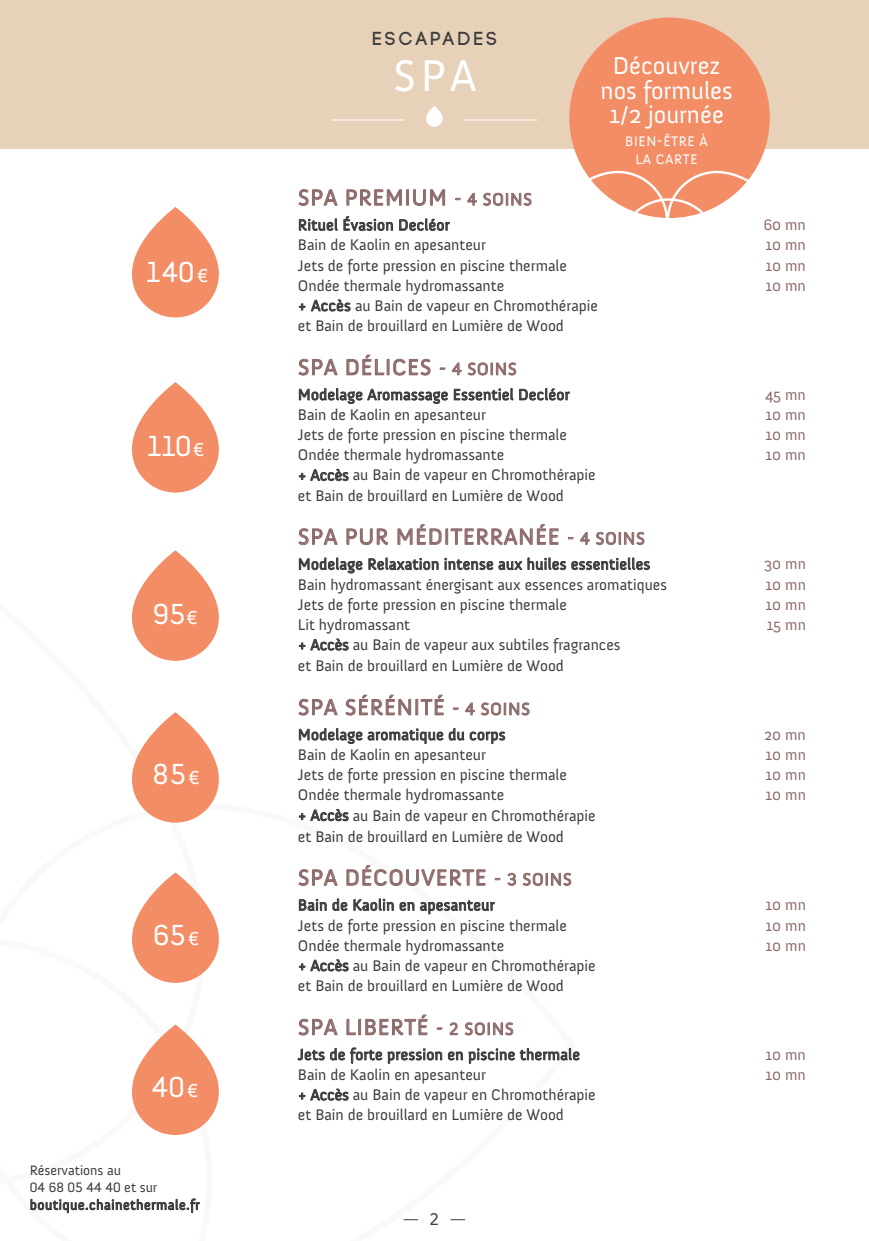
<style>
.page{position:relative;width:869px;height:1241px;background:#fff}
.page>*{position:absolute;margin:0;border:0;box-sizing:border-box;transform-origin:0 0}
.t1{font:45.5px "Anivers";color:#fff}
.t2{font:29.75px "Anivers";color:#fff}
.t3{font:25.03px/24.5px "Anivers";color:#fff;text-align:center}
.t4{font:22.75px "Anivers";letter-spacing:.04em;color:#8d6b6a}
.t5{font:18.9px "Code Pro Demo";letter-spacing:.15em;color:#3c3c3b}
.t6{font:17.5px "Anivers";color:#3c3c3b}
.t7{font:15.75px/20.1px "Anivers";color:#3c3c3b}
.t8{font:15.75px "Anivers";letter-spacing:.02em;color:#3c3c3b}
.t9{font:15.75px "Anivers";color:#8d6b6a}
.t10{font:14.17px/17.7px "Anivers";letter-spacing:.04em;color:#fff;text-align:center}
.t11{font:14px/17.5px "Anivers";letter-spacing:.04em;color:#3c3c3b}
.s1{font-size:19.25px}
.s2{font-size:17.5px}
</style>
<div class="page">
<div style="left:0;top:0;width:868px;height:149px;background:#e7d1b9"></div>
<div style="left:426px;top:106px;width:16px;height:21px;background:#fff;border-radius:8px"></div>
<div style="left:569px;top:18px;width:200px;height:200px;background:#f28d65;border-radius:50%"></div>
<div style="left:618px;top:198px;width:100px;height:127px;border:2px solid #fff;border-radius:49px"></div>
<div style="left:666px;top:171px;width:127px;height:100px;border:2px solid #fff;border-radius:49px"></div>
<div style="left:540px;top:171px;width:128px;height:100px;border:2px solid #fff;border-radius:49px"></div>
<hr style="left:331px;top:120px;width:73px;height:1px;background:#fff">
<hr style="left:464px;top:120px;width:73px;height:1px;background:#fff">
<svg style="left:132px;top:382px;width:87px;height:110px;background:#f39e7c"></svg>
<svg style="left:132px;top:550px;width:87px;height:110px;background:#f39e7c"></svg>
<svg style="left:132px;top:1024px;width:87px;height:110px;background:#f39e7c"></svg>
<svg style="left:298px;top:189px;width:233px;height:42px"></svg>
<svg style="left:298px;top:299px;width:52px;height:13px"></svg>
<svg style="left:298px;top:354px;width:271px;height:50px"></svg>
<svg style="left:298px;top:468px;width:51px;height:14px"></svg>
<svg style="left:298px;top:524px;width:352px;height:50px"></svg>
<svg style="left:298px;top:638px;width:51px;height:13px"></svg>
<svg style="left:298px;top:694px;width:231px;height:51px"></svg>
<svg style="left:298px;top:809px;width:51px;height:13px"></svg>
<svg style="left:507px;top:872px;width:9px;height:14px"></svg>
<svg style="left:522px;top:872px;width:49px;height:14px"></svg>
<svg style="left:298px;top:865px;width:202px;height:50px"></svg>
<svg style="left:298px;top:959px;width:51px;height:13px"></svg>
<svg style="left:297px;top:1014px;width:282px;height:50px"></svg>
<svg style="left:298px;top:1088px;width:51px;height:13px"></svg>
<svg style="left:132px;top:207px;width:87px;height:110px;background:#f39e7c"></svg>
<svg style="left:132px;top:872px;width:87px;height:110px;background:#f39e7c"></svg>
<svg style="left:132px;top:712px;width:87px;height:110px;background:#f39e7c"></svg>
<svg style="left:30px;top:1198px;width:170px;height:16px"></svg>
<h2 class="t2" style="left:145px;top:255px;width:64px">140<span class="s1">€</span></h2>
<h2 class="t2" style="left:146px;top:430px;width:59px">110 <span class="s1">€</span></h2>
<h2 class="t2" style="left:153px;top:598px;width:46px">95<span class="s1">€</span></h2>
<h2 class="t2" style="left:152px;top:757px;width:48px">85<span class="s1">€</span></h2>
<h2 class="t2" style="left:153px;top:919px;width:47px">65<span class="s1">€</span></h2>
<h2 class="t2" style="left:152px;top:1070px;width:47px">40<span class="s1">€</span></h2>
<p class="t11" style="left:30px;top:1160px;width:171px">Réservations au<br>04 68 05 44 40 et sur boutique.chainethermale.fr</p>
<p class="t5" style="left:372px;top:29px;width:126px">ESCAPADES</p>
<h1 class="t1" style="left:393px;top:51px;width:85px">SPA</h1>
<h3 class="t3" style="left:600px;top:54px;width:133px">Découvrez nos formules<br>1/2 journée</h3>
<p class="t10" style="left:625px;top:132px;width:84px">BIEN-ÊTRE À<br>LA CARTE</p>
<h3 class="t4" style="left:298px;top:185px;width:235px">SPA PREMIUM <span class="s2">- 4 SOINS</span></h3>
<p class="t8" style="left:298px;top:216px;width:153px">Rituel Évasion Decléor</p>
<p class="t9" style="left:763px;top:216px;width:44px">60 mn</p>
<p class="t7" style="left:298px;top:235px;width:189px">Bain de Kaolin en apesanteur</p>
<p class="t9" style="left:765px;top:236px;width:42px">10 mn</p>
<p class="t7" style="left:298px;top:255px;width:270px">Jets de forte pression en piscine thermale</p>
<p class="t9" style="left:765px;top:257px;width:42px">10 mn</p>
<p class="t7" style="left:298px;top:275px;width:208px">Ondée thermale hydromassante</p>
<p class="t9" style="left:765px;top:277px;width:42px">10 mn</p>
<p class="t7" style="left:298px;top:296px;width:301px">+ Accès au Bain de vapeur en Chromothérapie et Bain de brouillard en Lumière de Wood</p>
<h3 class="t4" style="left:298px;top:354px;width:220px">SPA DÉLICES <span class="s2">- 4 SOINS</span></h3>
<p class="t8" style="left:298px;top:386px;width:273px">Modelage Aromassage Essentiel Decléor</p>
<p class="t9" style="left:764px;top:386px;width:42px">45 mn</p>
<p class="t7" style="left:298px;top:405px;width:189px">Bain de Kaolin en apesanteur</p>
<p class="t9" style="left:765px;top:406px;width:42px">10 mn</p>
<p class="t7" style="left:298px;top:425px;width:270px">Jets de forte pression en piscine thermale</p>
<p class="t9" style="left:765px;top:426px;width:42px">10 mn</p>
<p class="t7" style="left:298px;top:445px;width:208px">Ondée thermale hydromassante</p>
<p class="t9" style="left:765px;top:446px;width:42px">10 mn</p>
<p class="t7" style="left:298px;top:465px;width:299px">+ Accès au Bain de vapeur en Chromothérapie et Bain de brouillard en Lumière de Wood</p>
<h3 class="t4" style="left:298px;top:524px;width:348px">SPA PUR MÉDITERRANÉE <span class="s2">- 4 SOINS</span></h3>
<p class="t8" style="left:298px;top:555px;width:353px">Modelage Relaxation intense aux huiles essentielles</p>
<p class="t9" style="left:763px;top:555px;width:43px">30 mn</p>
<p class="t7" style="left:298px;top:574px;width:370px">Bain hydromassant énergisant aux essences aromatiques</p>
<p class="t9" style="left:765px;top:575px;width:42px">10 mn</p>
<p class="t7" style="left:298px;top:594px;width:270px">Jets de forte pression en piscine thermale</p>
<p class="t9" style="left:765px;top:595px;width:42px">10 mn</p>
<p class="t7" style="left:298px;top:614px;width:114px">Lit hydromassant</p>
<p class="t9" style="left:766px;top:616px;width:40px">15 mn</p>
<p class="t7" style="left:298px;top:634px;width:324px;line-height:21px">+ Accès au Bain de vapeur aux subtiles fragrances et Bain de brouillard en Lumière de Wood</p>
<h3 class="t4" style="left:298px;top:694px;width:233px">SPA SÉRÉNITÉ <span class="s2">- 4 SOINS</span></h3>
<p class="t8" style="left:298px;top:726px;width:209px">Modelage aromatique du corps</p>
<p class="t9" style="left:763px;top:726px;width:43px">20 mn</p>
<p class="t7" style="left:298px;top:744px;width:189px">Bain de Kaolin en apesanteur</p>
<p class="t9" style="left:765px;top:746px;width:42px">10 mn</p>
<p class="t7" style="left:298px;top:765px;width:270px">Jets de forte pression en piscine thermale</p>
<p class="t9" style="left:765px;top:766px;width:42px">10 mn</p>
<p class="t7" style="left:298px;top:785px;width:208px">Ondée thermale hydromassante</p>
<p class="t9" style="left:765px;top:786px;width:42px">10 mn</p>
<p class="t7" style="left:298px;top:804px;width:299px;line-height:21px">+ Accès au Bain de vapeur en Chromothérapie et Bain de brouillard en Lumière de Wood</p>
<h3 class="t4" style="left:298px;top:865px;width:275px">SPA DÉCOUVERTE <span class="s2">- 3 SOINS</span></h3>
<p class="t8" style="left:298px;top:896px;width:198px">Bain de Kaolin en apesanteur</p>
<p class="t9" style="left:765px;top:896px;width:42px">10 mn</p>
<p class="t7" style="left:298px;top:915px;width:270px">Jets de forte pression en piscine thermale</p>
<p class="t9" style="left:765px;top:916px;width:42px">10 mn</p>
<p class="t7" style="left:298px;top:935px;width:208px">Ondée thermale hydromassante</p>
<p class="t9" style="left:765px;top:936px;width:42px">10 mn</p>
<p class="t7" style="left:298px;top:955px;width:299px">+ Accès au Bain de vapeur en Chromothérapie et Bain de brouillard en Lumière de Wood</p>
<h3 class="t4" style="left:298px;top:1014px;width:217px">SPA LIBERTÉ <span class="s2">- 2 SOINS</span></h3>
<p class="t8" style="left:298px;top:1045px;width:283px">Jets de forte pression en piscine thermale</p>
<p class="t9" style="left:765px;top:1045px;width:42px">10 mn</p>
<p class="t7" style="left:298px;top:1064px;width:189px">Bain de Kaolin en apesanteur</p>
<p class="t9" style="left:765px;top:1065px;width:42px">10 mn</p>
<p class="t7" style="left:298px;top:1084px;width:299px">+ Accès au Bain de vapeur en Chromothérapie et Bain de brouillard en Lumière de Wood</p>
<p class="t6" style="left:429px;top:1209px;width:11px">2</p>
</div>
